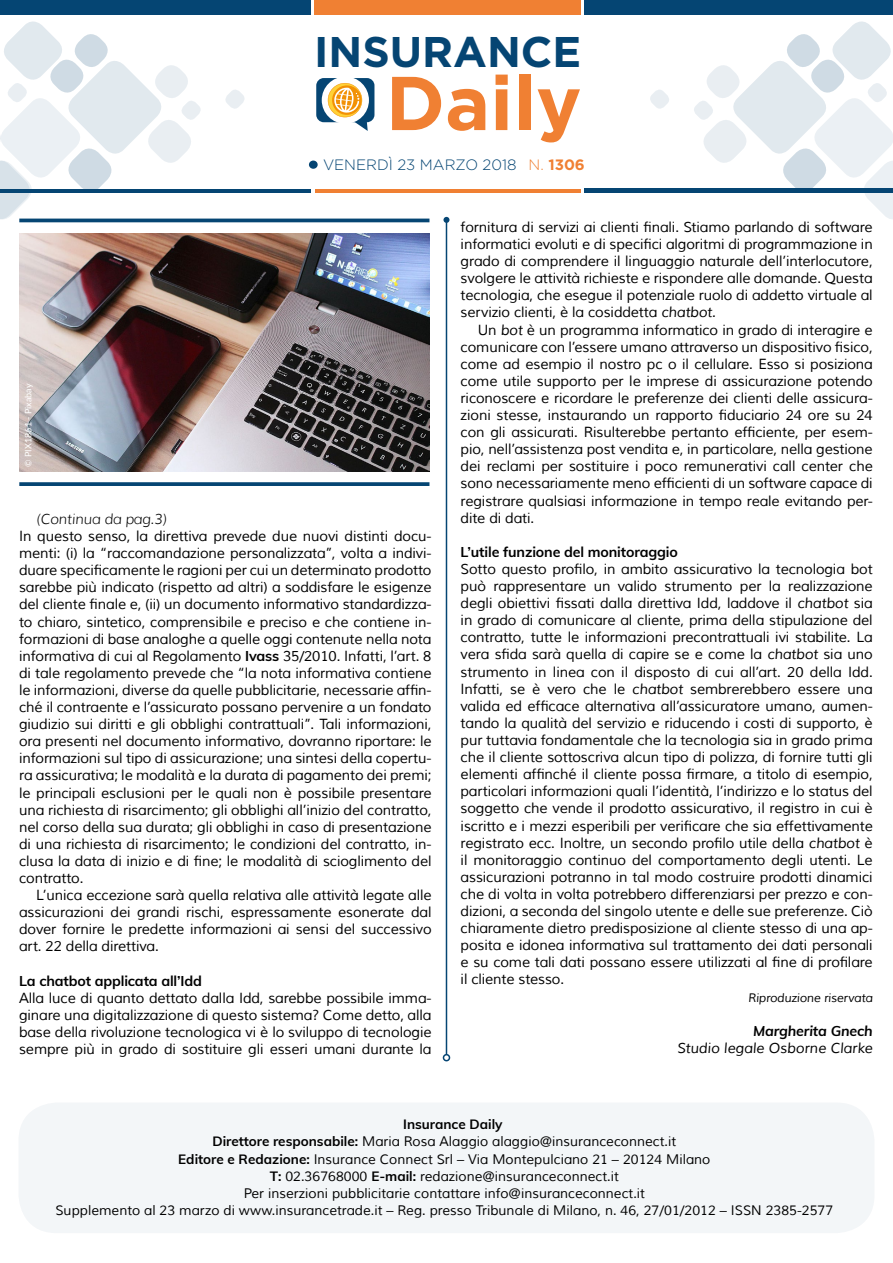
<style>
.page{position:relative;width:893px;height:1263px;background:#fff}
.page>*{position:absolute;margin:0;border:0;box-sizing:border-box;transform-origin:0 0}
.t1{font:700 76.05px "Gotham";color:#f08033}
.t2{font:700 42.9px "Gotham";color:#054573}
.t3{font:300 15px "Gotham";color:#054573}
.t4{font:700 15px "Gotham";color:#f08033}
.t5{font:14.25px/17.1px "Muli";letter-spacing:-.01em;color:#000;text-align:justify}
.t6{font:700 14.25px "Muli";letter-spacing:-.01em;color:#000}
.t7{font:italic 14.25px "Muli";color:#000}
.t8{font:italic 300 14.25px "Muli";letter-spacing:-.01em;color:#000}
.t9{font:italic 700 14.25px "Muli";letter-spacing:-.01em;color:#000}
.t10{font:13.5px "Muli";color:#000}
.t11{font:700 13.5px "Muli";color:#000}
.t12{font:italic 12px "Muli";letter-spacing:-.01em;color:#000}
.t13{font:9px "Lato";color:#fff}
.s1{font-weight:300}
.s2{font-weight:700}
.s3{font-style:italic}
</style>
<div class="page">
<div style="left:309px;top:161px;width:9px;height:8px;background:#054573;border-radius:50%"></div>
<div style="left:0;top:0;width:310px;height:15px;background:#054573"></div>
<div style="left:585px;top:0;width:308px;height:14px;background:#054573"></div>
<div style="left:314px;top:0;width:267px;height:15px;background:#f08033"></div>
<hr style="left:0;top:189px;width:310px;height:3px;background:#054573">
<hr style="left:585px;top:188px;width:308px;height:4px;background:#054573">
<hr style="left:315px;top:189px;width:266px;height:3px;background:#f08033">
<div style="left:316px;top:78px;width:58px;height:44px;background:#054573;border-radius:8px"></div>
<div style="left:322px;top:77px;width:47px;height:47px;background:#fff;border-radius:50%"></div>
<svg style="left:328px;top:83px;width:40px;height:48px"></svg>
<svg style="left:225px;top:90px;width:20px;height:19px"></svg>
<svg style="left:650px;top:90px;width:19px;height:19px"></svg>
<svg style="left:0;top:21px;width:203px;height:202px"></svg>
<svg style="left:691px;top:21px;width:202px;height:198px"></svg>
<hr style="left:446px;top:220px;width:1px;height:835px;background:#054573">
<svg style="left:443px;top:217px;width:6px;height:6px"></svg>
<div style="left:443px;top:1054px;width:7px;height:7px;border:2px solid #054573;border-radius:50%"></div>
<div style="left:18px;top:1102px;width:856px;height:131px;background:#f3f6f8;border-radius:38px"></div>
<img style="left:19px;top:233px;width:410px;height:238px">
<svg style="left:19px;top:482px;width:410px;height:4px;background:#13507b"></svg>
<hr style="left:19px;top:219px;width:410px;height:3px;background:#054573">
<h2 class="t2" style="left:314px;top:27px;width:269px">INSURANCE</h2>
<h1 class="t1" style="left:386px;top:59px;width:197px">Daily</h1>
<p class="t3" style="left:323px;top:157px;width:195px">VENERDÌ 23 MARZO 2018</p>
<p class="t4" style="left:529px;top:156px;width:58px"><span class="s1">N.</span> 1306</p>
<p class="t13" style="left:22px;top:467px;width:84px;rotate:-90deg">© PIX1861 - Pixabay</p>
<p class="t8" style="left:36px;top:510px;width:132px">(Continua da pag.3)</p>
<p class="t5" style="left:19px;top:528px;width:414px">In questo senso, la direttiva prevede due nuovi distinti docu&shy;menti: (i) la “raccomandazione personalizzata”, volta a indivi&shy;duare specificamente le ragioni per cui un determinato prodotto sarebbe più indicato (rispetto ad altri) a soddisfare le esigenze del cliente finale e, (ii) un documento informativo standardizza&shy;to chiaro, sintetico, comprensibile e preciso e che contiene in&shy;formazioni di base analoghe a quelle oggi contenute nella nota informativa di cui al Regolamento <span class="s2">Ivass</span> 35/2010. Infatti, l’art. 8 di tale regolamento prevede che “la nota informativa contiene le informazioni, diverse da quelle pubblicitarie, necessarie affin&shy;ché il contraente e l’assicurato possano pervenire a un fondato giudizio sui diritti e gli obblighi contrattuali”. Tali informazioni, ora presenti nel documento informativo, dovranno riportare: le informazioni sul tipo di assicurazione; una sintesi della copertu&shy;ra assicurativa; le modalità e la durata di pagamento dei premi; le principali esclusioni per le quali non è possibile presentare una richiesta di risarcimento; gli obblighi all’inizio del contratto, nel corso della sua durata; gli obblighi in caso di presentazione di una richiesta di risarcimento; le condizioni del contratto, in&shy;clusa la data di inizio e di fine; le modalità di scioglimento del contratto.</p>
<p class="t5" style="left:19px;top:887px;width:414px;text-indent:17px">L’unica eccezione sarà quella relativa alle attività legate alle assicurazioni dei grandi rischi, espressamente esonerate dal dover fornire le predette informazioni ai sensi del successivo art. 22 della direttiva.</p>
<p class="t6" style="left:19px;top:970px;width:184px">La chatbot applicata all’Idd</p>
<p class="t5" style="left:19px;top:989px;width:414px">Alla luce di quanto dettato dalla Idd, sarebbe possibile imma&shy;ginare una digitalizzazione di questo sistema? Come detto, alla base della rivoluzione tecnologica vi è lo sviluppo di tecnologie sempre più in grado di sostituire gli esseri umani durante la</p>
<p class="t5" style="left:461px;top:219px;width:414px">fornitura di servizi ai clienti finali. Stiamo parlando di software informatici evoluti e di specifici algoritmi di programmazione in grado di comprendere il linguaggio naturale dell’interlocutore, svolgere le attività richieste e rispondere alle domande. Questa tecnologia, che esegue il potenziale ruolo di addetto virtuale al servizio clienti, è la cosiddetta <span class="s3">chatbot.</span></p>
<p class="t5" style="left:461px;top:321px;width:414px;text-indent:17px">Un <span class="s3">bot</span> è un programma informatico in grado di interagire e comunicare con l’essere umano attraverso un dispositivo fisico, come ad esempio il nostro pc o il cellulare. Esso si posiziona come utile supporto per le imprese di assicurazione potendo riconoscere e ricordare le preferenze dei clienti delle assicura&shy;zioni stesse, instaurando un rapporto fiduciario 24 ore su 24 con gli assicurati. Risulterebbe pertanto efficiente, per esem&shy;pio, nell’assistenza post vendita e, in particolare, nella gestione dei reclami per sostituire i poco remunerativi call center che sono necessariamente meno efficienti di un software capace di registrare qualsiasi informazione in tempo reale evitando per&shy;dite di dati.</p>
<p class="t6" style="left:461px;top:541px;width:219px">L’utile funzione del monitoraggio</p>
<p class="t5" style="left:461px;top:561px;width:414px">Sotto questo profilo, in ambito assicurativo la tecnologia bot può rappresentare un valido strumento per la realizzazione degli obiettivi fissati dalla direttiva Idd, laddove il <span class="s3">chatbot</span> sia in grado di comunicare al cliente, prima della stipulazione del contratto, tutte le informazioni precontrattuali ivi stabilite. La vera sfida sarà quella di capire se e come la <span class="s3">chatbot</span> sia uno strumento in linea con il disposto di cui all’art. 20 della Idd.<br>Infatti, se è vero che le <span class="s3">chatbot</span> sembrerebbero essere una valida ed efficace alternativa all’assicuratore umano, aumen&shy;tando la qualità del servizio e riducendo i costi di supporto, è pur tuttavia fondamentale che la tecnologia sia in grado prima che il cliente sottoscriva alcun tipo di polizza, di fornire tutti gli elementi affinché il cliente possa firmare, a titolo di esempio, particolari informazioni quali l’identità, l’indirizzo e lo status del soggetto che vende il prodotto assicurativo, il registro in cui è iscritto e i mezzi esperibili per verificare che sia effettivamente registrato ecc. Inoltre, un secondo profilo utile della <span class="s3">chatbot</span> è il monitoraggio continuo del comportamento degli utenti. Le assicurazioni potranno in tal modo costruire prodotti dinamici che di volta in volta potrebbero differenziarsi per prezzo e con&shy;dizioni, a seconda del singolo utente e delle sue preferenze. Ciò chiaramente dietro predisposizione al cliente stesso di una ap&shy;posita e idonea informativa sul trattamento dei dati personali e su come tali dati possano essere utilizzati al fine di profilare il cliente stesso.</p>
<p class="t12" style="left:748px;top:990px;width:126px">Riproduzione riservata</p>
<p class="t9" style="left:753px;top:1020px;width:121px">Margherita Gnech</p>
<p class="t7" style="left:677px;top:1039px;width:197px">Studio legale Osborne Clarke</p>
<p class="t11" style="left:403px;top:1115px;width:101px">Insurance Daily</p>
<p class="t10" style="left:212px;top:1133px;width:465px"><span class="s2">Direttore responsabile:</span> Maria Rosa Alaggio alaggio@insuranceconnect.it</p>
<p class="t10" style="left:178px;top:1151px;width:534px"><span class="s2">Editore e Redazione:</span> Insurance Connect Srl – Via Montepulciano 21 – 20124 Milano</p>
<p class="t10" style="left:270px;top:1168px;width:351px"><span class="s2">T:</span> 02.36768000 <span class="s2">E-mail:</span> redazione@insuranceconnect.it</p>
<p class="t10" style="left:244px;top:1185px;width:403px">Per inserzioni pubblicitarie contattare info@insuranceconnect.it</p>
<p class="t10" style="left:55px;top:1202px;width:779px">Supplemento al 23 marzo di www.insurancetrade.it – Reg. presso Tribunale di Milano, n. 46, 27/01/2012 – ISSN 2385-2577</p>
</div>
